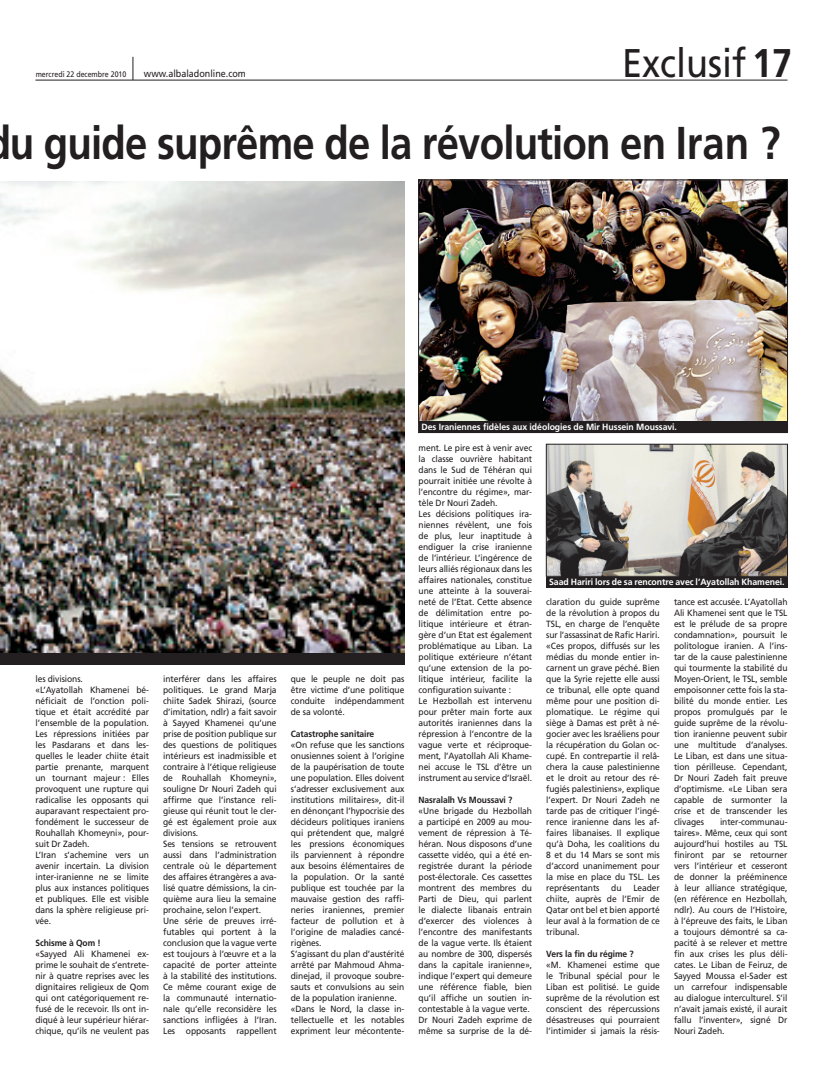
<style>
.page{position:relative;width:823px;height:1078px;background:#fff}
.page>*{position:absolute;margin:0;border:0;box-sizing:border-box;transform-origin:0 0}
.t1{font:700 46px "Frutiger";letter-spacing:-.02em;color:#231f20;scale:.87 1}
.t2{font:40px "Frutiger";color:#231f20;scale:.9 1}
.t3{font:10px "Frutiger";color:#231f20;scale:.9 1}
.text{font:9px/11px "Frutiger";letter-spacing:-.01em;color:#231f20;text-align:justify;scale:.94 1}
.legende{font:700 9px "Frutiger";letter-spacing:-.005em;color:#fff}
.text_intertitre{font:700 9px "Frutiger";letter-spacing:-.01em;color:#231f20;scale:.94 1}
.t4{font:8px "Frutiger";color:#231f20;scale:.88 1}
.s1{font-weight:700}
</style>
<div class="page">
<hr style="left:35px;top:80px;width:752px;height:1px;background:#231f20">
<svg style="left:133px;top:57px;width:1px;height:23px"></svg>
<img style="left:0;top:181px;width:404px;height:472px">
<img style="left:418px;top:182px;width:369px;height:251px">
<div style="left:0;top:653px;width:404px;height:11px;background:#231f20"></div>
<div style="left:546px;top:576px;width:241px;height:11px;background:#231f20"></div>
<div style="left:418px;top:421px;width:369px;height:11px;background:#231f20"></div>
<img style="left:547px;top:446px;width:238px;height:128px">
<div style="left:545px;top:444px;width:242px;height:132px;border:1px solid #231f20"></div>
<p class="t4" style="left:36px;top:69px;width:104px">mercredi 22 decembre 2010</p>
<p class="t3" style="left:144px;top:67px;width:115px">www.albaladonline.com</p>
<p class="t2" style="left:621px;top:39px;width:190px">Exclusif <span class="s1">17</span></p>
<h1 class="t1" style="left:10px;top:116px;width:886px">u guide suprême de la révolution en Iran ?</h1>
<p class="text" style="left:35px;top:673px;width:52px">les divisions.</p>
<p class="text" style="left:35px;top:684px;width:122px">«L’Ayatollah Khamenei bé&shy;néficiait de l’onction poli&shy;tique et était accrédité par l’ensemble de la population.<br>Les répressions initiées par les Pasdarans et dans les&shy;quelles le leader chiite était partie prenante, marquent un tournant majeur : Elles provoquent une rupture qui radicalise les opposants qui auparavant respectaient pro&shy;fondément le successeur de Rouhallah Khomeyni», pour&shy;suit Dr Zadeh.</p>
<p class="text" style="left:35px;top:849px;width:122px">L’Iran s’achemine vers un avenir incertain. La division inter-iranienne ne se limite plus aux instances politiques et publiques. Elle est visible dans la sphère religieuse pri&shy;vée.</p>
<p class="text_intertitre" style="left:35px;top:937px;width:71px">Schisme à Qom !</p>
<p class="text" style="left:35px;top:948px;width:122px">«Sayyed Ali Khamenei ex&shy;prime le souhait de s’entrete&shy;nir à quatre reprises avec les dignitaires religieux de Qom qui ont catégoriquement re&shy;fusé de le recevoir. Ils ont in&shy;diqué à leur supérieur hiérar&shy;chique, qu’ils ne veulent pas</p>
<p class="text" style="left:163px;top:673px;width:122px">interférer dans les affaires politiques. Le grand Marja chiite Sadek Shirazi, (source d’imitation, ndlr) a fait savoir à Sayyed Khamenei qu’une prise de position publique sur des questions de politiques intérieurs est inadmissible et contraire à l’étique religieuse de Rouhallah Khomeyni», souligne Dr Nouri Zadeh qui affirme que l’instance reli&shy;gieuse qui réunit tout le cler&shy;gé est également proie aux divisions.</p>
<p class="text" style="left:163px;top:838px;width:122px">Ses tensions se retrouvent aussi dans l’administration centrale où le département des affaires étrangères a ava&shy;lisé quatre démissions, la cin&shy;quième aura lieu la semaine prochaine, selon l’expert.</p>
<p class="text" style="left:163px;top:915px;width:122px">Une série de preuves irré&shy;futables qui portent à la conclusion que la vague verte est toujours à l’œuvre et a la capacité de porter atteinte à la stabilité des institutions.<br>Ce même courant exige de la communauté internatio&shy;nale qu’elle reconsidère les sanctions infligées à l’Iran.<br>Les opposants rappellent</p>
<p class="text" style="left:291px;top:673px;width:122px">que le peuple ne doit pas être victime d’une politique conduite indépendamment de sa volonté.</p>
<p class="text_intertitre" style="left:291px;top:728px;width:90px">Catastrophe sanitaire</p>
<p class="text" style="left:291px;top:739px;width:122px">«On refuse que les sanctions onusiennes soient à l’origine de la paupérisation de toute une population. Elles doivent s‘adresser exclusivement aux institutions militaires», dit-il en dénonçant l’hypocrisie des décideurs politiques iraniens qui prétendent que, malgré les pressions économiques ils parviennent à répondre aux besoins élémentaires de la population. Or la santé publique est touchée par la mauvaise gestion des raffi&shy;neries iraniennes, premier facteur de pollution et à l’origine de maladies cancé&shy;rigènes.</p>
<p class="text" style="left:291px;top:948px;width:122px">S’agissant du plan d’austérité arrêté par Mahmoud Ahma&shy;dinejad, il provoque soubre&shy;sauts et convulsions au sein de la population iranienne.</p>
<p class="text" style="left:291px;top:1003px;width:122px">«Dans le Nord, la classe in&shy;tellectuelle et les notables expriment leur mécontente-</p>
<p class="legende" style="left:421px;top:422px;width:257px">Des Iraniennes fidèles aux idéologies de Mir Hussein Moussavi.</p>
<p class="text" style="left:418px;top:442px;width:122px">ment. Le pire est à venir avec la classe ouvrière habitant dans le Sud de Téhéran qui pourrait initiée une révolte à l’encontre du régime», mar&shy;tèle Dr Nouri Zadeh.</p>
<p class="text" style="left:418px;top:508px;width:122px">Les décisions politiques ira&shy;niennes révèlent, une fois de plus, leur inaptitude à endiguer la crise iranienne de l’intérieur. L’ingérence de leurs alliés régionaux dans les affaires nationales, constitue une atteinte à la souverai&shy;neté de l’Etat. Cette absence de délimitation entre po&shy;litique intérieure et étran&shy;gère d’un Etat est également problématique au Liban. La politique extérieure n’étant qu’une extension de la po&shy;litique intérieur, facilite la configuration suivante :</p>
<p class="text" style="left:418px;top:695px;width:122px">Le Hezbollah est intervenu pour prêter main forte aux autorités iraniennes dans la répression à l’encontre de la vague verte et réciproque&shy;ment, l’Ayatollah Ali Khame&shy;nei accuse le TSL d’être un instrument au service d’Israël.</p>
<p class="text_intertitre" style="left:418px;top:794px;width:101px">Nasralalh Vs Moussavi ?</p>
<p class="text" style="left:418px;top:805px;width:122px">«Une brigade du Hezbollah a participé en 2009 au mou&shy;vement de répression à Té&shy;héran. Nous disposons d’une cassette vidéo, qui a été en&shy;registrée durant la période post-électorale. Ces cassettes montrent des membres du Parti de Dieu, qui parlent le dialecte libanais entrain d’exercer des violences à l’encontre des manifestants de la vague verte. Ils étaient au nombre de 300, dispersés dans la capitale iranienne», indique l’expert qui demeure une référence fiable, bien qu’il affiche un soutien in&shy;contestable à la vague verte.</p>
<p class="text" style="left:418px;top:1014px;width:122px">Dr Nouri Zadeh exprime de même sa surprise de la dé-</p>
<p class="legende" style="left:549px;top:576px;width:237px">Saad Hariri lors de sa rencontre avec l’Ayatollah Khamenei.</p>
<p class="text" style="left:546px;top:596px;width:122px">claration du guide suprême de la révolution à propos du TSL, en charge de l’enquête sur l’assassinat de Rafic Hariri.</p>
<p class="text" style="left:546px;top:640px;width:122px">«Ces propos, diffusés sur les médias du monde entier in&shy;carnent un grave péché. Bien que la Syrie rejette elle aussi ce tribunal, elle opte quand même pour une position di&shy;plomatique. Le régime qui siège à Damas est prêt à né&shy;gocier avec les Israéliens pour la récupération du Golan oc&shy;cupé. En contrepartie il relâ&shy;chera la cause palestinienne et le droit au retour des ré&shy;fugiés palestiniens», explique l’expert. Dr Nouri Zadeh ne tarde pas de critiquer l’ingé&shy;rence iranienne dans les af&shy;faires libanaises. Il explique qu’à Doha, les coalitions du 8 et du 14 Mars se sont mis d’accord unanimement pour la mise en place du TSL. Les représentants</p>
<p class="text" style="left:546px;top:882px;width:122px;text-indent:87px">Leader chiite, auprès de l’Emir de Qatar ont bel et bien apporté leur aval à la formation de ce tribunal.</p>
<p class="text_intertitre" style="left:546px;top:948px;width:94px">Vers la fin du régime ?</p>
<p class="text" style="left:546px;top:959px;width:122px">«M. Khamenei estime que le Tribunal spécial pour le Liban est politisé. Le guide suprême de la révolution est conscient des répercussions désastreuses qui pourraient l’intimider si jamais la résis-</p>
<p class="text" style="left:611px;top:882px;width:12px">du</p>
<p class="text" style="left:673px;top:596px;width:122px">tance est accusée. L’Ayatollah Ali Khamenei sent que le TSL est le prélude de sa propre condamnation», poursuit le politologue iranien. A l’ins&shy;tar de la cause palestinienne qui tourmente la stabilité du Moyen-Orient, le TSL, semble empoisonner cette fois la sta&shy;bilité du monde entier. Les propos promulgués par le guide suprême de la révolu&shy;tion iranienne peuvent subir une multitude d’analyses.<br>Le Liban, est dans une situa&shy;tion périlleuse. Cependant, Dr Nouri Zadeh fait preuve d’optimisme. «Le Liban sera capable de surmonter la crise et de transcender les clivages</p>
<p class="text" style="left:673px;top:816px;width:122px;text-indent:46px">inter-communau&shy;taires». Même, ceux qui sont aujourd’hui hostiles au TSL finiront par se retourner vers l’intérieur et cesseront de donner la prééminence à leur alliance stratégique, (en référence en Hezbollah, ndlr). Au cours de l’Histoire, à l’épreuve des faits, le Liban a toujours démontré sa ca&shy;pacité à se relever et mettre fin aux crises les plus déli&shy;cates. Le Liban de Feiruz, de Sayyed Moussa el-Sader est un carrefour indispensable au dialogue interculturel. S’il n’avait jamais existé, il aurait fallu l’inventer», signé Dr Nouri Zadeh.</p>
</div>
